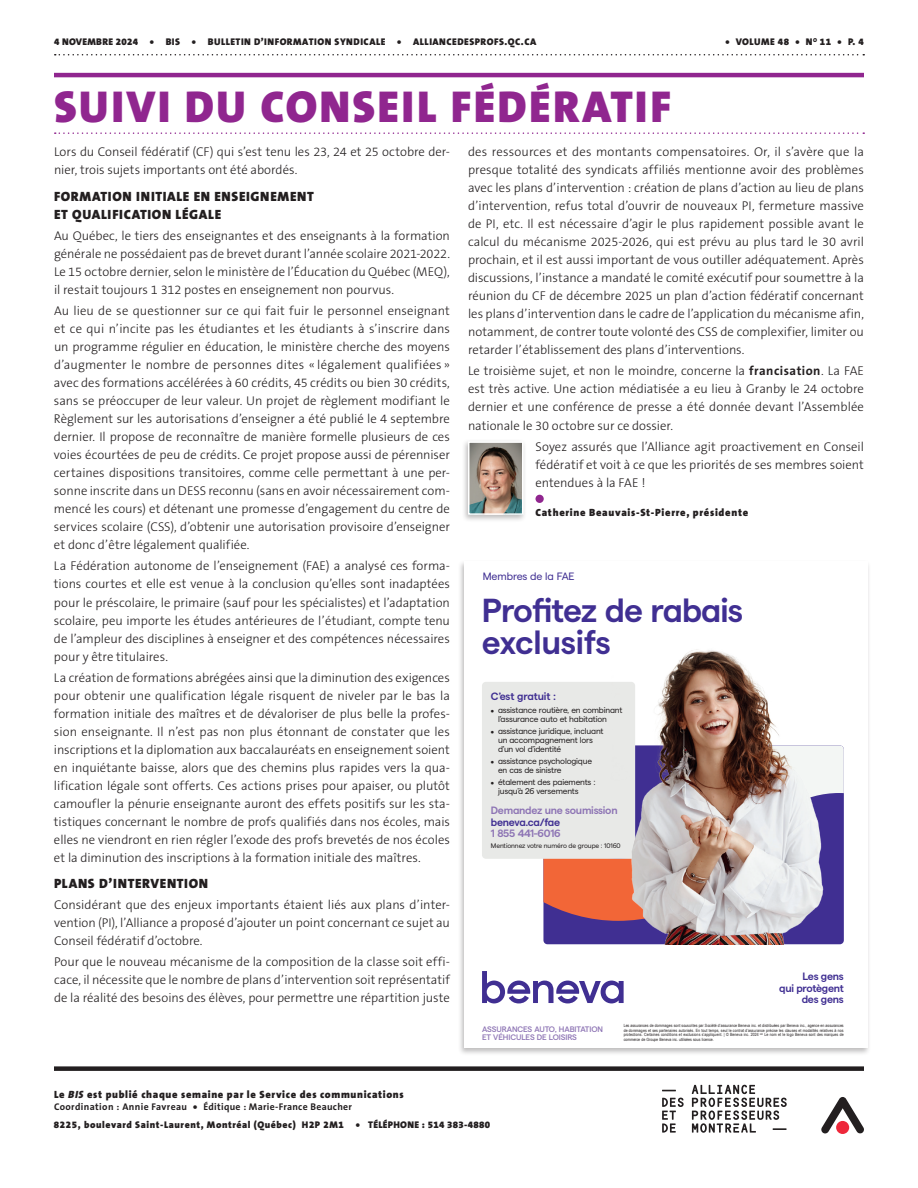
<style>
.page{position:relative;width:918px;height:1188px;background:#fff}
.page>*{position:absolute;margin:0;border:0;box-sizing:border-box;transform-origin:0 0}
.t1{font:900 45px "The Sans B9";letter-spacing:.05em;color:#90268f}
.t2{font:700 33.3px/32px "Matter Beneva Semi";letter-spacing:-.025em;color:#402f92}
.t3{font:900 13.5px/18px "The Sans B9";letter-spacing:.05em;color:#231f20}
.t4{font:300 12.75px/18px "The Sans B3";color:#231f20;text-align:justify}
.t5{font:700 10.65px/11.2px "Matter Beneva Semi";letter-spacing:-.025em;color:#402f92;text-align:right}
.t6{font:700 10.65px "Matter Beneva Semi";letter-spacing:-.025em;color:#8d74b4}
.t7{font:10.65px "Matter Beneva Regular";letter-spacing:-.01em;color:#402f92}
.t8{font:900 10.5px "The Sans B9";letter-spacing:.06em;color:#231f20}
.t9{font:900 9.75px "The Sans B9";letter-spacing:.05em;color:#231f20}
.t10{font:700 9.75px "The Sans B7";letter-spacing:.03em;color:#231f20}
.t11{font:8.25px/9px "Matter Beneva Regular";letter-spacing:-.02em;color:#231f20}
.t12{font:7.95px/8.7px "Matter Beneva Medium";letter-spacing:-.01em;color:#8d74b4}
.t13{font:6.6px "Matter Beneva Regular";letter-spacing:-.015em;color:#231f20}
.t14{font:4.35px/4.7px "Arial Narrow";color:#231f20;text-align:justify}
.s1{font-family:"The Sans B7";font-weight:700}
.s2{font-size:6.6px}
.s3{font-style:italic}
.s4{font-family:"The Sans B9";font-weight:900}
</style>
<div class="page">
<svg style="left:55px;top:54px;width:809px;height:2px"></svg>
<div style="left:54px;top:1066px;width:810px;height:5px;background:#231f20"></div>
<svg style="left:662px;top:1090px;width:14px;height:1px"></svg>
<svg style="left:662px;top:1098px;width:22px;height:35px"></svg>
<svg style="left:692px;top:1085px;width:95px;height:48px"></svg>
<svg style="left:821px;top:1097px;width:43px;height:37px"></svg>
<hr style="left:54px;top:73px;width:810px;height:4px;background:#90268f">
<svg style="left:55px;top:132px;width:809px;height:2px"></svg>
<div style="left:536px;top:495px;width:8px;height:8px;background:#90268f;border-radius:50%"></div>
<div style="left:461px;top:439px;width:66px;height:84px;background:#231f20;opacity:.3"></div>
<img style="left:471px;top:444px;width:50px;height:68px">
<div style="left:468px;top:441px;width:56px;height:74px;border:2px solid #fff"></div>
<div style="left:458px;top:559px;width:413px;height:497px;background:#231f20;opacity:.3"></div>
<div style="left:464px;top:562px;width:404px;height:486px;background:#fff"></div>
<svg style="left:482px;top:971px;width:142px;height:32px"></svg>
<div style="left:543px;top:745px;width:301px;height:199px;background:#402f92;border-radius:4px"></div>
<svg style="left:543px;top:745px;width:301px;height:176px"></svg>
<div style="left:482px;top:682px;width:153px;height:177px;background:#e8e9e7;border-radius:4px"></div>
<img style="left:601px;top:649px;width:239px;height:295px">
<p class="t9" style="left:54px;top:36px;width:484px">4 NOVEMBRE 2024 • BIS • BULLETIN D’INFORMATION SYNDICALE • ALLIANCEDESPROFS.QC.CA</p>
<p class="t9" style="left:725px;top:36px;width:140px">• VOLUME 48 • N<sup>O</sup> 11 • P. 4</p>
<h1 class="t1" style="left:54px;top:83px;width:619px">SUIVI DU CONSEIL FÉDÉRATIF</h1>
<p class="t4" style="left:54px;top:144px;width:398px">Lors du Conseil fédératif (CF) qui s’est tenu les 23, 24 et 25 octobre der&shy;nier, trois sujets importants ont été abordés.</p>
<p class="t3" style="left:54px;top:188px;width:261px">FORMATION INITIALE EN ENSEIGNEMENT<br>ET QUALIFICATION LÉGALE</p>
<p class="t4" style="left:54px;top:228px;width:398px">Au Québec, le tiers des enseignantes et des enseignants à la formation générale ne possédaient pas de brevet durant l’année scolaire 2021-2022.<br>Le 15 octobre dernier, selon le ministère de l’Éducation du Québec (MEQ), il restait toujours 1 312 postes en enseignement non pourvus.</p>
<p class="t4" style="left:54px;top:303px;width:398px">Au lieu de se questionner sur ce qui fait fuir le personnel enseignant et ce qui n’incite pas les étudiantes et les étudiants à s’inscrire dans un programme régulier en éducation, le ministère cherche des moyens d’augmenter le nombre de personnes dites « légalement qualifiées » avec des formations accélérées à 60 crédits, 45 crédits ou bien 30 crédits, sans se préoccuper de leur valeur. Un projet de règlement modifiant le Règlement sur les autorisations d’enseigner a été publié le 4 septembre dernier. Il propose de reconnaître de manière formelle plusieurs de ces voies écourtées de peu de crédits. Ce projet propose aussi de pérenniser certaines dispositions transitoires, comme celle permettant à une per&shy;sonne inscrite dans un DESS reconnu (sans en avoir nécessairement com&shy;mencé les cours) et détenant une promesse d’engagement du centre de services scolaire (CSS), d’obtenir une autorisation provisoire d’enseigner et donc d’être légalement qualifiée.</p>
<p class="t4" style="left:54px;top:558px;width:398px">La Fédération autonome de l’enseignement (FAE) a analysé ces forma&shy;tions courtes et elle est venue à la conclusion qu’elles sont inadaptées pour le préscolaire, le primaire (sauf pour les spécialistes) et l’adaptation scolaire, peu importe les études antérieures de l’étudiant, compte tenu de l’ampleur des disciplines à enseigner et des compétences nécessaires pour y être titulaires.</p>
<p class="t4" style="left:54px;top:669px;width:398px">La création de formations abrégées ainsi que la diminution des exigences pour obtenir une qualification légale risquent de niveler par le bas la formation initiale des maîtres et de dévaloriser de plus belle la profes&shy;sion enseignante. Il n’est pas non plus étonnant de constater que les inscriptions et la diplomation aux baccalauréats en enseignement soient en inquiétante baisse, alors que des chemins plus rapides vers la qua&shy;lification légale sont offerts. Ces actions prises pour apaiser, ou plutôt camoufler la pénurie enseignante auront des effets positifs sur les sta&shy;tistiques concernant le nombre de profs qualifiés dans nos écoles, mais elles ne viendront en rien régler l’exode des profs brevetés de nos écoles et la diminution des inscriptions à la formation initiale des maîtres.</p>
<p class="t3" style="left:54px;top:875px;width:156px">PLANS D’INTERVENTION</p>
<p class="t4" style="left:54px;top:897px;width:398px">Considérant que des enjeux importants étaient liés aux plans d’inter&shy;vention (PI), l’Alliance a proposé d’ajouter un point concernant ce sujet au Conseil fédératif d’octobre.</p>
<p class="t4" style="left:54px;top:954px;width:398px">Pour que le nouveau mécanisme de la composition de la classe soit effi&shy;cace, il nécessite que le nombre de plans d’intervention soit représentatif de la réalité des besoins des élèves, pour permettre une répartition juste</p>
<p class="t4" style="left:468px;top:144px;width:398px">des ressources et des montants compensatoires. Or, il s’avère que la presque totalité des syndicats affiliés mentionne avoir des problèmes avec les plans d’intervention : création de plans d’action au lieu de plans d’intervention, refus total d’ouvrir de nouveaux PI, fermeture massive de PI, etc. Il est nécessaire d’agir le plus rapidement possible avant le calcul du mécanisme 2025-2026, qui est prévu au plus tard le 30 avril prochain, et il est aussi important de vous outiller adéquatement. Après discussions, l’instance a mandaté le comité exécutif pour soumettre à la réunion du CF de décembre 2025 un plan d’action fédératif concernant les plans d’intervention dans le cadre de l’application du mécanisme afin, notamment, de contrer toute volonté des CSS de complexifier, limiter ou retarder l’établissement des plans d’interventions.</p>
<p class="t4" style="left:468px;top:363px;width:398px">Le troisième sujet, et non le moindre, concerne la <span class="s1">francisation</span>. La FAE est très active. Une action médiatisée a eu lieu à Granby le 24 octobre dernier et une conférence de presse a été donnée devant l’Assemblée nationale le 30 octobre sur ce dossier.</p>
<p class="t4" style="left:536px;top:438px;width:330px">Soyez assurés que l’Alliance agit proactivement en Conseil fédératif et voit à ce que les priorités de ses membres soient entendues à la FAE !</p>
<p class="t8" style="left:535px;top:507px;width:214px">Catherine Beauvais-St-Pierre, présidente</p>
<p class="t7" style="left:483px;top:568px;width:93px">Membres de la FAE</p>
<h2 class="t2" style="left:482px;top:591px;width:263px">Profitez de rabais exclusifs</h2>
<p class="t5" style="left:491px;top:690px;width:67px">C’est gratuit :</p>
<p class="t11" style="left:498px;top:705px;width:126px;text-indent:-7px"><span class="s2">•</span> assistance routière, en combinant l’assurance auto et habitation</p>
<p class="t11" style="left:498px;top:726px;width:107px;text-indent:-7px"><span class="s2">•</span> assistance juridique, incluant un accompagnement lors d’un vol d’identité</p>
<p class="t11" style="left:498px;top:756px;width:95px;text-indent:-7px"><span class="s2">•</span> assistance psychologique en cas de sinistre</p>
<p class="t11" style="left:498px;top:777px;width:99px;text-indent:-7px"><span class="s2">•</span> étalement des paiements : jusqu’à 26 versements</p>
<p class="t6" style="left:491px;top:803px;width:128px">Demandez une soumission</p>
<p class="t5" style="left:491px;top:815px;width:71px">beneva.ca/fae</p>
<p class="t6" style="left:491px;top:825px;width:71px">1 855 441-6016</p>
<p class="t13" style="left:491px;top:841px;width:131px">Mentionnez votre numéro de groupe : 10160</p>
<p class="t5" style="left:779px;top:970px;width:66px">Les gens<br>qui protègent des gens</p>
<p class="t12" style="left:482px;top:1024px;width:122px">ASSURANCES AUTO, HABITATION<br>ET VÉHICULES DE LOISIRS</p>
<p class="t8" style="left:54px;top:1089px;width:351px">Le <span class="s3">BIS</span> est publié chaque semaine par le Service des communications</p>
<p class="t10" style="left:54px;top:1101px;width:299px">Coordination : Annie Favreau <span class="s4">•</span> Éditique : Marie-France Beaucher</p>
<p class="t9" style="left:54px;top:1119px;width:438px">8225, boulevard Saint-Laurent, Montréal (Québec) H2P 2M1 • TÉLÉPHONE : 514 383-4880</p>
<p class="t14" style="left:624px;top:1023px;width:222px">Les assurances de dommages sont souscrites par Société d’assurance Beneva inc. et distribuées par Beneva inc., agence en assurances de dommages et ses partenaires autorisés. En tout temps, seul le contrat d’assurance précise les clauses et modalités relatives à nos protections. Certaines conditions et exclusions s’appliquent. | © Beneva inc. 2024 <sup>MD</sup> Le nom et le logo Beneva sont des marques de commerce de Groupe Beneva inc. utilisées sous licence.</p>
</div>
